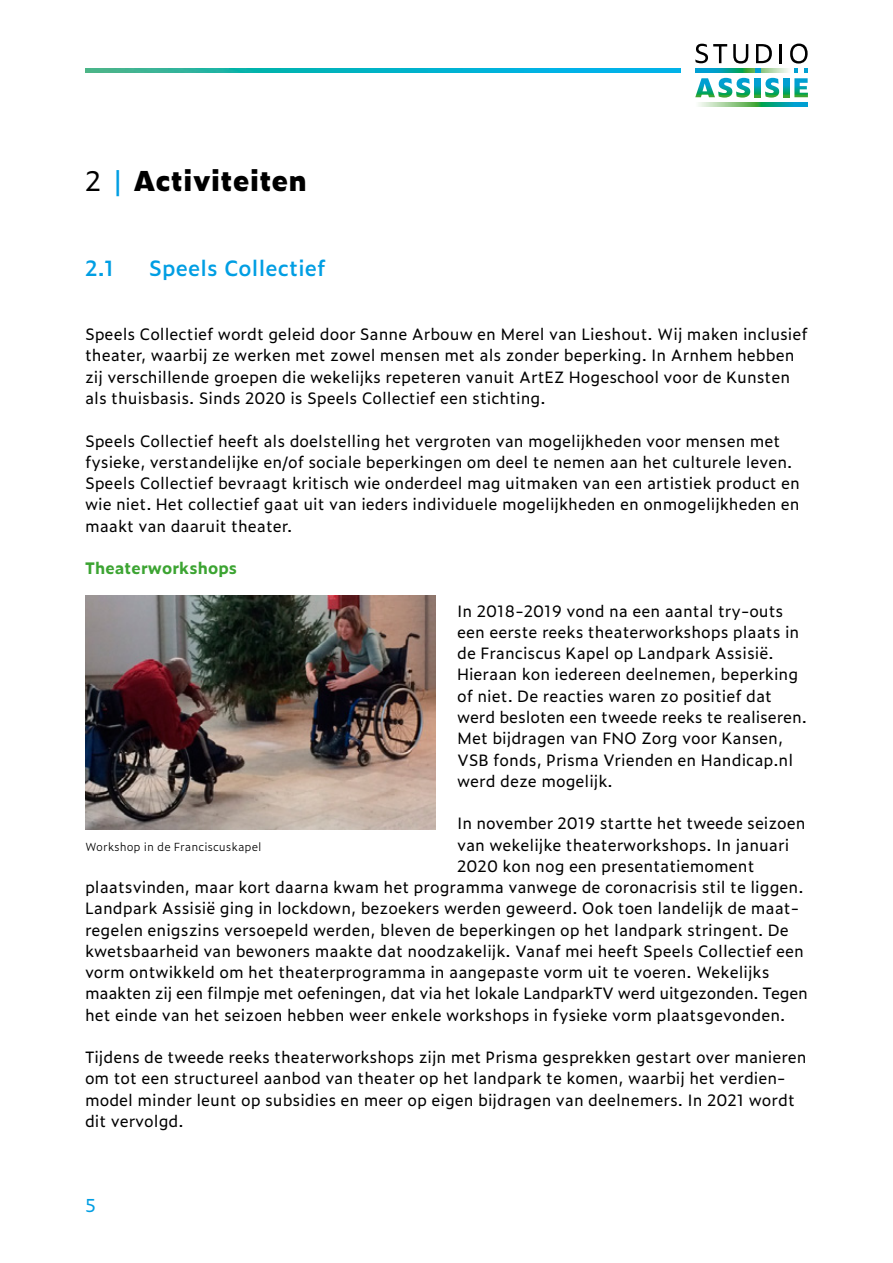
<style>
.page{position:relative;width:893px;height:1263px;background:#fff}
.page>*{position:absolute;margin:0;border:0;box-sizing:border-box;transform-origin:0 0}
.t1{font:800 27px "Zeitung Micro Pro";letter-spacing:.025em;color:#000}
.t2{font:600 21px "Zeitung Micro Pro";letter-spacing:.01em;color:#009ee3}
.t3{font:18px "Zeitung Micro Pro";color:#009ee3}
.t4{font:15.75px/21.3px "Zeitung Micro Pro";color:#000}
.t5{font:15.75px "Zeitung Micro Pro";letter-spacing:-.02em;color:#000}
.t6{font:700 15.75px "Zeitung Micro Pro";letter-spacing:.01em;color:#3ca432}
.t7{font:300 11.25px "Zeitung Micro Pro";color:#000}
.s1{font-weight:400}
.s2{font-weight:400;color:#009ee3}
</style>
<div class="page">
<img style="left:85px;top:68px;width:595px;height:5px">
<svg style="left:782px;top:68px;width:6px;height:5px"></svg>
<svg style="left:698px;top:103px;width:110px;height:4px"></svg>
<svg style="left:784px;top:78px;width:5px;height:19px"></svg>
<svg style="left:695px;top:44px;width:87px;height:54px"></svg>
<svg style="left:790px;top:44px;width:18px;height:53px"></svg>
<img style="left:85px;top:595px;width:351px;height:234px">
<h1 class="t1" style="left:85px;top:160px;width:223px"><span class="s1">2</span> <span class="s2">|</span> Activiteiten</h1>
<h2 class="t2" style="left:85px;top:252px;width:31px">2.1</h2>
<h2 class="t2" style="left:149px;top:252px;width:178px">Speels Collectief</h2>
<p class="t4" style="left:85px;top:323px;width:724px">Speels Collectief wordt geleid door Sanne Arbouw en Merel van Lieshout. Wij maken inclusief theater, waarbij ze werken met zowel mensen met als zonder beperking. In Arnhem hebben zij verschillende groepen die wekelijks repeteren vanuit ArtEZ Hogeschool voor de Kunsten als thuisbasis. Sinds 2020 is Speels Collectief een stichting.</p>
<p class="t4" style="left:85px;top:429px;width:716px">Speels Collectief heeft als doelstelling het vergroten van mogelijkheden voor mensen met fysieke, verstandelijke en/of sociale beperkingen om deel te nemen aan het culturele leven.<br>Speels Collectief bevraagt kritisch wie onderdeel mag uitmaken van een artistiek product en wie niet. Het collectief gaat uit van ieders individuele mogelijkheden en onmogelijkheden en maakt van daaruit theater.</p>
<p class="t6" style="left:85px;top:556px;width:154px">Theaterworkshops</p>
<p class="t4" style="left:457px;top:599px;width:351px">In 2018-2019 vond na een aantal try-outs een eerste reeks theaterworkshops plaats in de Franciscus Kapel op Landpark Assisië.<br>Hieraan kon iedereen deelnemen, beperking of niet. De reacties waren zo positief dat werd besloten een tweede reeks te realiseren.<br>Met bijdragen van FNO Zorg voor Kansen, VSB fonds, Prisma Vrienden en Handicap.nl werd deze mogelijk.</p>
<p class="t4" style="left:457px;top:812px;width:350px">In november 2019 startte het tweede seizoen</p>
<p class="t4" style="left:457px;top:833px;width:334px">van wekelijke theaterworkshops. In januari</p>
<p class="t4" style="left:457px;top:855px;width:299px">2020 kon nog een presentatiemoment</p>
<p class="t4" style="left:85px;top:876px;width:720px">plaatsvinden, maar kort daarna kwam het programma vanwege de coronacrisis stil te liggen.</p>
<p class="t4" style="left:85px;top:897px;width:713px">Landpark Assisië ging in lockdown, bezoekers werden geweerd. Ook toen landelijk de maat-</p>
<p class="t4" style="left:85px;top:918px;width:705px">regelen enigszins versoepeld werden, bleven de beperkingen op het landpark stringent. De</p>
<p class="t4" style="left:85px;top:940px;width:720px">kwetsbaarheid van bewoners maakte dat noodzakelijk. Vanaf mei heeft Speels Collectief een</p>
<p class="t4" style="left:85px;top:961px;width:686px">vorm ontwikkeld om het theaterprogramma in aangepaste vorm uit te voeren. Wekelijks</p>
<p class="t5" style="left:85px;top:981px;width:724px">maakten zij een filmpje met oefeningen, dat via het lokale LandparkTV werd uitgezonden. Tegen</p>
<p class="t4" style="left:85px;top:1003px;width:702px">het einde van het seizoen hebben weer enkele workshops in fysieke vorm plaatsgevonden.</p>
<p class="t4" style="left:85px;top:1046px;width:723px">Tijdens de tweede reeks theaterworkshops zijn met Prisma gesprekken gestart over manieren om tot een structureel aanbod van theater op het landpark te komen, waarbij het verdien&shy;model minder leunt op subsidies en meer op eigen bijdragen van deelnemers. In 2021 wordt dit vervolgd.</p>
<p class="t7" style="left:85px;top:838px;width:178px">Workshop in de Franciscuskapel</p>
<p class="t3" style="left:85px;top:1191px;width:12px">5</p>
</div>
